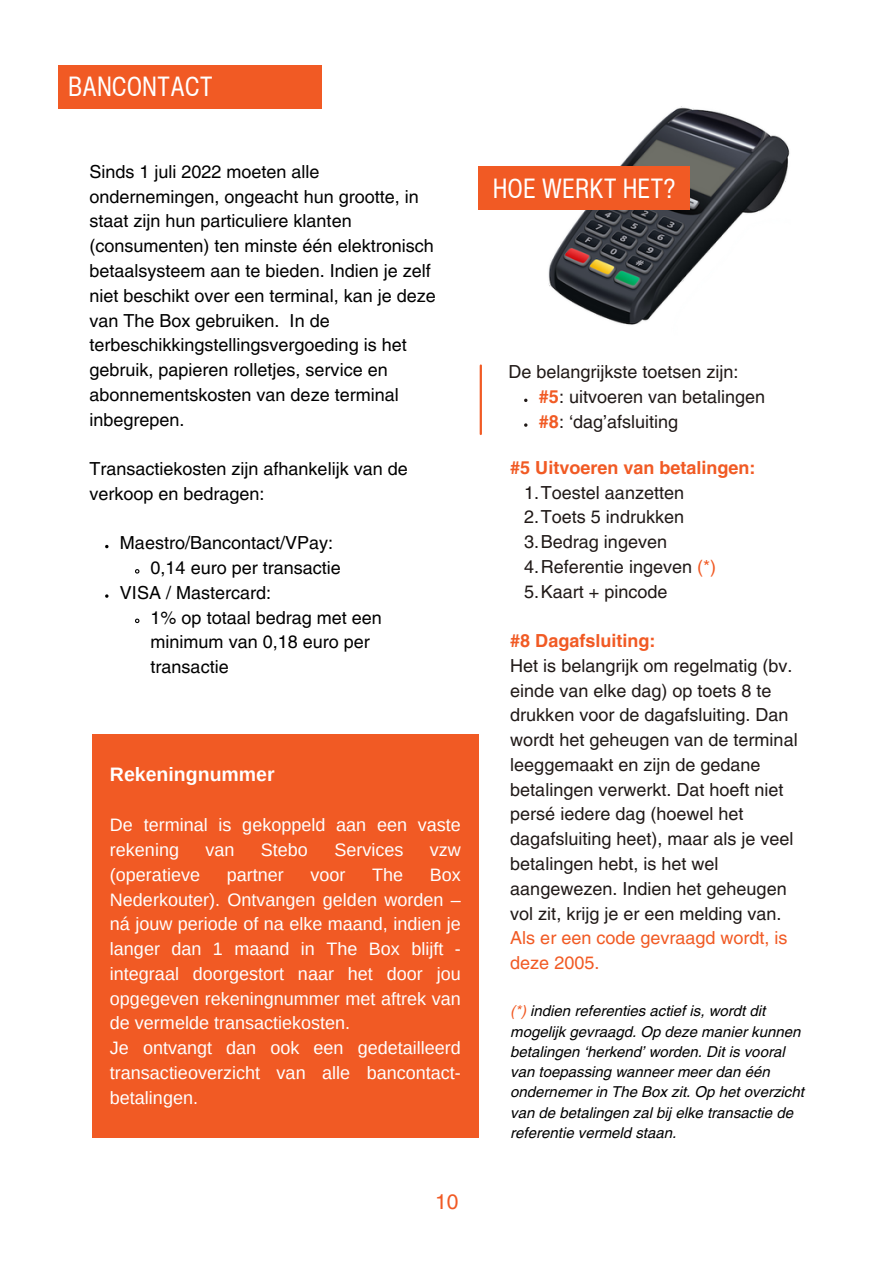
<style>
.page{position:relative;width:894px;height:1264px;background:#fff}
.page>*{position:absolute;margin:0;border:0;box-sizing:border-box;transform-origin:0 0}
.t1{font:condensed 27px "Helvetica Now Text";color:#fff}
.t2{font:21px "Helvetica LT Pro";color:#f15a24}
.t3{font:700 19.5px "Arimo";color:#fff}
.t4{font:18px/24.8px "Helvetica LT Pro";color:#201917}
.t5{font:18px/24.8px "Helvetica LT Pro";color:#000}
.t6{font:18px/24.8px "Arimo";color:#fff}
.t7{font:700 18px "Helvetica LT Pro";color:#f15a24}
.t8{font:italic 15px/20.2px "Helvetica LT Pro";color:#000}
.s1{font-weight:700;color:#f15a24}
.s2{color:#f15a24}
</style>
<div class="page">
<img style="left:548px;top:106px;width:241px;height:219px">
<div style="left:478px;top:166px;width:212px;height:44px;background:#f15a24"></div>
<hr style="left:479px;top:365px;width:3px;height:69px;background:#f15a24">
<div style="left:58px;top:65px;width:263px;height:44px;background:#f15a24"></div>
<div style="left:92px;top:734px;width:386px;height:403px;background:#f15a24"></div>
<svg style="left:524px;top:423px;width:3px;height:4px"></svg>
<svg style="left:135px;top:569px;width:5px;height:5px"></svg>
<svg style="left:135px;top:618px;width:5px;height:6px"></svg>
<h3 class="t1" style="left:68px;top:66px;width:146px">BANCONTACT</h3>
<h3 class="t5" style="left:89px;top:161px;width:348px">Sinds 1 juli 2022 moeten alle ondernemingen, ongeacht hun grootte, in staat zijn hun particuliere klanten (consumenten) ten minste één elektronisch betaalsysteem aan te bieden. Indien je zelf niet beschikt over een terminal, kan je deze van The Box gebruiken. In de terbeschikkingstellingsvergoeding is het gebruik, papieren rolletjes, service en abonnementskosten van deze terminal inbegrepen.</h3>
<p class="t5" style="left:89px;top:458px;width:320px">Transactiekosten zijn afhankelijk van de verkoop en bedragen:</p>
<p class="t5" style="left:120px;top:532px;width:215px">Maestro/Bancontact/VPay:</p>
<h2 class="t5" style="left:150px;top:557px;width:192px">0,14 euro per transactie</h2>
<p class="t5" style="left:120px;top:582px;width:153px">VISA / Mastercard:</p>
<p class="t5" style="left:150px;top:606px;width:233px">1% op totaal bedrag met een minimum van 0,18 euro per transactie</p>
<h1 class="t3" style="left:110px;top:763px;width:166px">Rekeningnummer</h1>
<p class="t6" style="left:110px;top:812px;width:352px">De terminal is gekoppeld aan een vaste rekening</p>
<p class="t6" style="left:205px;top:837px;width:31px">van</p>
<p class="t6" style="left:261px;top:837px;width:48px">Stebo</p>
<p class="t6" style="left:334px;top:837px;width:70px">Services</p>
<p class="t6" style="left:430px;top:837px;width:32px">vzw</p>
<p class="t6" style="left:110px;top:862px;width:92px">(operatieve</p>
<p class="t6" style="left:227px;top:862px;width:59px">partner</p>
<p class="t6" style="left:310px;top:862px;width:37px">voor</p>
<p class="t6" style="left:372px;top:862px;width:32px">The</p>
<p class="t6" style="left:110px;top:862px;width:352px;text-indent:320px">Box<br>Nederkouter). Ontvangen gelden worden – ná jouw periode of na elke maand, indien je langer dan 1 maand in The Box blijft - integraal doorgestort naar het door jou opgegeven rekeningnummer met aftrek van de vermelde transactiekosten.<br>Je ontvangt dan ook een gedetailleerd transactieoverzicht van alle bancontact&shy;betalingen.</p>
<p class="t2" style="left:435px;top:1193px;width:25px">10</p>
<p class="t1" style="left:492px;top:168px;width:184px">HOE WERKT HET?</p>
<p class="t4" style="left:508px;top:361px;width:232px">De belangrijkste toetsen zijn:</p>
<h1 class="t4" style="left:539px;top:386px;width:228px"><span class="s1">#5</span>: uitvoeren van betalingen</h1>
<h3 class="t4" style="left:539px;top:411px;width:141px"><span class="s1">#8</span>: ‘dag’afsluiting</h3>
<p class="t7" style="left:510px;top:461px;width:247px">#5 Uitvoeren van betalingen:</p>
<p class="t4" style="left:524px;top:481px;width:161px">1.Toestel aanzetten</p>
<p class="t4" style="left:524px;top:506px;width:161px">2.Toets 5 indrukken</p>
<h2 class="t4" style="left:524px;top:531px;width:144px">3.Bedrag ingeven</h2>
<h3 class="t4" style="left:524px;top:556px;width:193px">4.Referentie ingeven <span class="s2">(*)</span></h3>
<p class="t4" style="left:524px;top:580px;width:145px">5.Kaart + pincode</p>
<p class="t4" style="left:510px;top:630px;width:289px"><span class="s1">#8 Dagafsluiting:<br></span>Het is belangrijk om regelmatig (bv. einde van elke dag) op toets 8 te drukken voor de dagafsluiting. Dan wordt het geheugen van de terminal leeggemaakt en zijn de gedane betalingen verwerkt. Dat hoeft niet persé iedere dag (hoewel het dagafsluiting heet), maar als je veel betalingen hebt, is het wel aangewezen. Indien het geheugen vol zit, krijg je er een melding van.<br><span class="s2">Als er een code gevraagd wordt, is deze 2005.</span></p>
<p class="t8" style="left:510px;top:1002px;width:295px"><span class="s2">(*)</span> indien referenties actief is, wordt dit mogelijk gevraagd. Op deze manier kunnen betalingen ‘herkend’ worden. Dit is vooral van toepassing wanneer meer dan één ondernemer in The Box zit. Op het overzicht van de betalingen zal bij elke transactie de referentie vermeld staan.</p>
</div>
